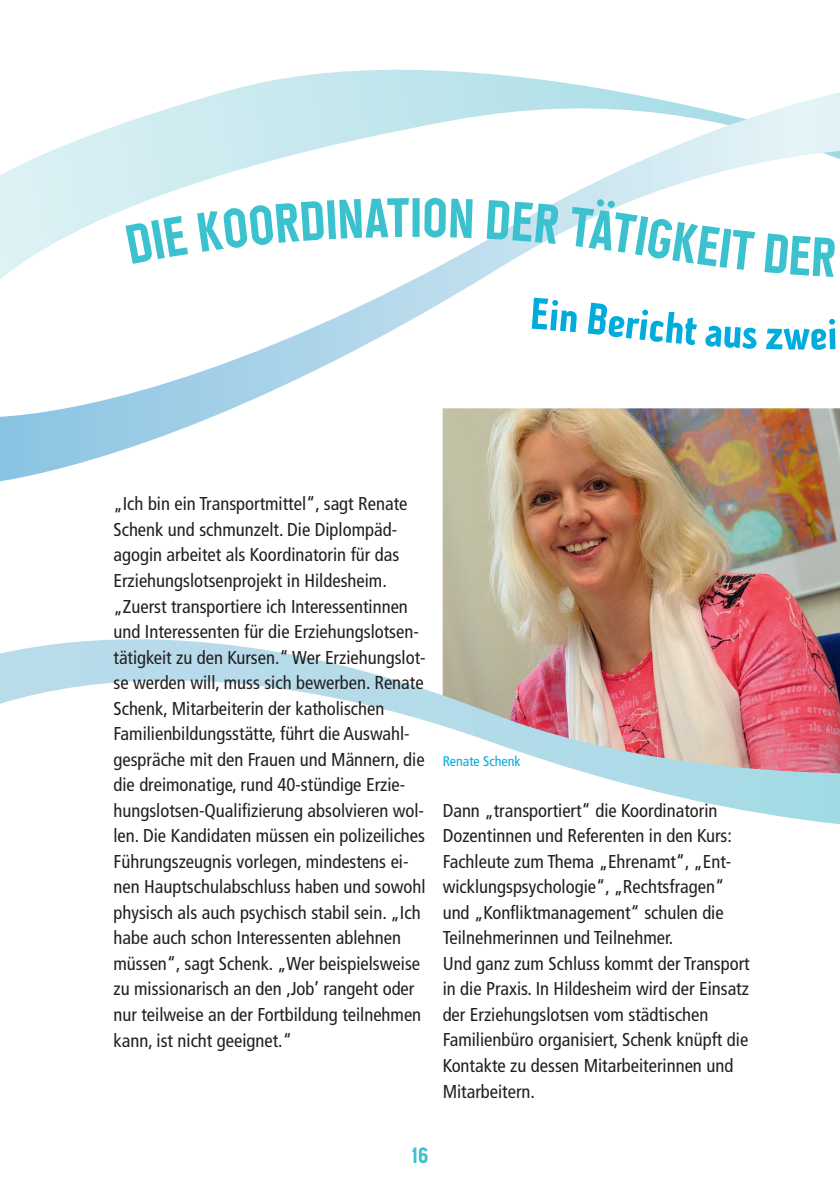
<style>
.page{position:relative;width:840px;height:1191px;background:#fff}
.page>*{position:absolute;margin:0;border:0;box-sizing:border-box;transform-origin:0 0}
.t1{font:700 70px "Tivoli OT";color:#3cc1ce}
.t2{font:700 56px "Tivoli OT";color:#00acdb}
.t3{font:700 28px "Tivoli OT";color:#3cc1ce}
.t4{font:condensed 18.6px/25.6px "Frutiger";color:#231f20}
.t5{font:condensed 14px "Frutiger";color:#00acdb}
</style>
<div class="page">
<img style="left:442px;top:481px;width:397px;height:158px">
<svg style="left:224px;top:70px;width:396px;height:22px"></svg>
<svg style="left:0;top:92px;width:839px;height:389px"></svg>
<svg style="left:0;top:639px;width:839px;height:185px"></svg>
<svg style="left:125px;top:216px;width:63px;height:48px"></svg>
<svg style="left:197px;top:198px;width:212px;height:54px"></svg>
<svg style="left:424px;top:198px;width:48px;height:40px"></svg>
<svg style="left:486px;top:200px;width:73px;height:44px"></svg>
<svg style="left:568px;top:199px;width:186px;height:72px"></svg>
<svg style="left:764px;top:233px;width:71px;height:44px"></svg>
<svg style="left:531px;top:298px;width:46px;height:34px"></svg>
<svg style="left:587px;top:303px;width:110px;height:42px"></svg>
<svg style="left:704px;top:325px;width:52px;height:24px"></svg>
<svg style="left:765px;top:328px;width:17px;height:21px"></svg>
<svg style="left:810px;top:319px;width:25px;height:31px"></svg>
<h1 class="t1" style="left:410px;top:185px;width:13px">I</h1>
<h2 class="t2" style="left:782px;top:308px;width:29px">w</h2>
<p class="t4" style="left:113px;top:491px;width:313px">„Ich bin ein Transportmittel“, sagt Renate Schenk und schmunzelt. Die Diplompäd&shy;agogin arbeitet als Koordinatorin für das Erziehungslotsenprojekt in Hildesheim. „Zuerst transportiere ich Interessentinnen und Interessenten für die Erziehungslotsen&shy;tätigkeit zu den Kursen.“ Wer Erziehungslot&shy;se werden will, muss sich bewerben. Renate Schenk, Mitarbeiterin der katholischen Familienbildungsstätte, führt die Auswahl&shy;gespräche mit den Frauen und Männern, die die dreimonatige, rund 40-stündige Erzie&shy;hungslotsen-Qualifizierung absolvieren wol&shy;len. Die Kandidaten müssen ein polizeiliches Führungszeugnis vorlegen, mindestens ei&shy;nen Hauptschulabschluss haben und sowohl physisch als auch psychisch stabil sein. „Ich habe auch schon Interessenten ablehnen müssen“, sagt Schenk. „Wer beispielsweise zu missionarisch an den ‚Job’ rangeht oder nur teilweise an der Fortbildung teilnehmen kann, ist nicht geeignet.“</p>
<p class="t5" style="left:442px;top:752px;width:80px">Renate Schenk</p>
<p class="t4" style="left:442px;top:797px;width:308px">Dann „transportiert“ die Koordinatorin Dozentinnen und Referenten in den Kurs:<br>Fachleute zum Thema „Ehrenamt“, „Ent&shy;wicklungspsychologie“, „Rechtsfragen“ und „Konfliktmanagement“ schulen die Teilnehmerinnen und Teilnehmer.<br>Und ganz zum Schluss kommt der Transport in die Praxis. In Hildesheim wird der Einsatz der Erziehungslotsen vom städtischen Familienbüro organisiert, Schenk knüpft die Kontakte zu dessen Mitarbeiterinnen und Mitarbeitern.</p>
<h3 class="t3" style="left:411px;top:1142px;width:18px">16</h3>
</div>
